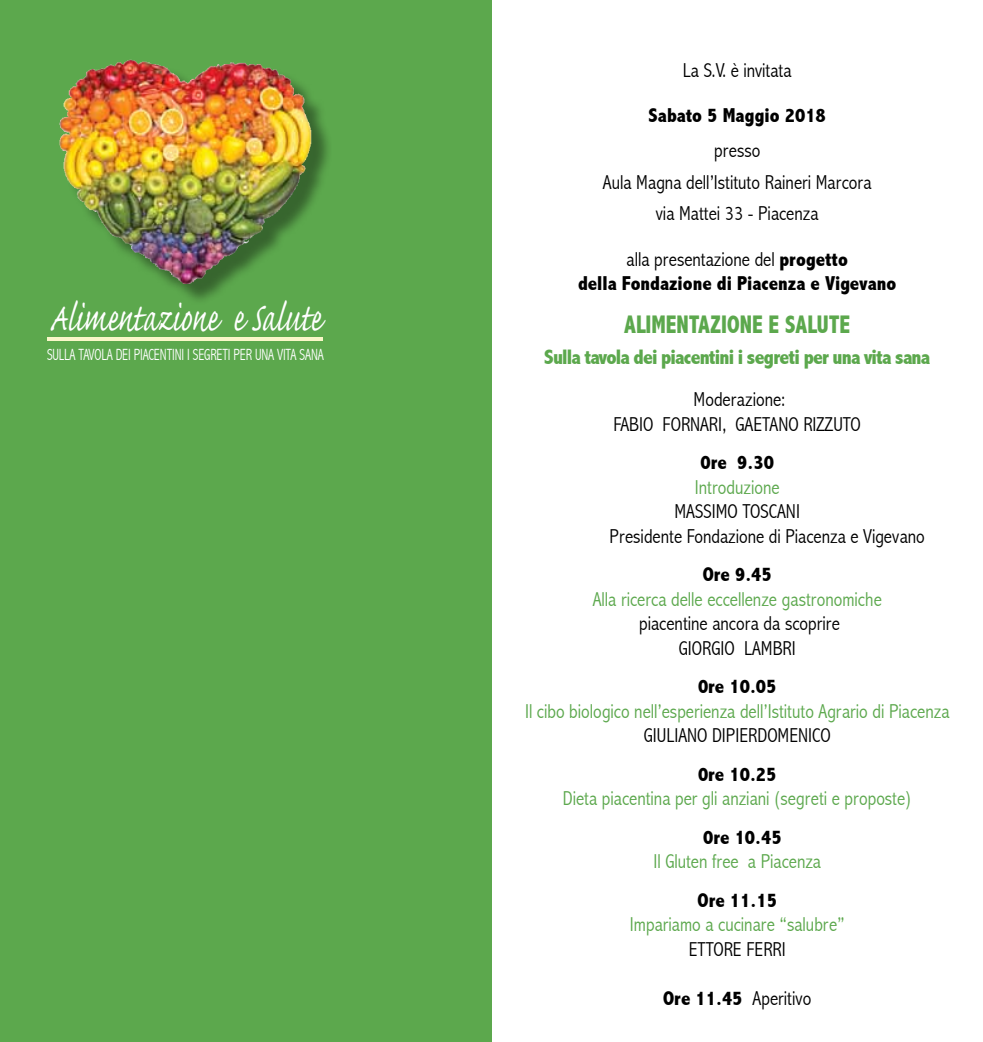
<style>
.page{position:relative;width:983px;height:1042px;background:#fff}
.page>*{position:absolute;margin:0;border:0;box-sizing:border-box;transform-origin:0 0}
.t1{font:50.23px "Caflisch Script Web";color:#fff;scale:.73 1}
.t2{font:800 condensed 25.55px "Abadi";color:#5ca84d;scale:.89 1}
.t3{font:800 condensed 21px "Abadi";letter-spacing:-.04em;color:#5ca84d}
.t4{font:300 condensed 20.12px/24.5px "Abadi";color:#000;text-align:center}
.t5{font:300 condensed 20.12px "Abadi";color:#5ca84d}
.t6{font:800 condensed 20.12px/24.5px "Abadi";color:#000;text-align:center}
.t7{font:300 condensed 16.28px "Abadi";letter-spacing:-.01em;color:#fff;scale:.85 1}
.s1{font-weight:300}
.s2{font-weight:800}
</style>
<div class="page">
<div style="left:0;top:0;width:491px;height:1042px;background:#5ca84d"></div>
<div style="left:63px;top:63px;width:269px;height:242px;background:#000;opacity:.4"></div>
<img style="left:60px;top:87px;width:123px;height:197px">
<hr style="left:48px;top:337px;width:275px;height:4px;background:#f9f7c8">
<h1 class="t1" style="left:49px;top:291px;width:374px">Alimentazione e Salute</h1>
<p class="t7" style="left:47px;top:345px;width:327px">SULLA TAVOLA DEI PIACENTINI I SEGRETI PER UNA VITA SANA</p>
<p class="t4" style="left:682px;top:58px;width:110px">La S.V. è invitata</p>
<p class="t6" style="left:648px;top:103px;width:179px">Sabato 5 Maggio 2018</p>
<p class="t4" style="left:602px;top:135px;width:270px;line-height:31.5px">presso<br>Aula Magna dell’Istituto Raineri Marcora via Mattei 33 - Piacenza</p>
<p class="t6" style="left:578px;top:247px;width:320px"><span class="s1">alla presentazione del</span> progetto<br>della Fondazione di Piacenza e Vigevano</p>
<p class="t2" style="left:624px;top:309px;width:255px">ALIMENTAZIONE E SALUTE</p>
<p class="t3" style="left:544px;top:345px;width:387px">Sulla tavola dei piacentini i segreti per una vita sana</p>
<p class="t4" style="left:613px;top:387px;width:249px">Moderazione:<br>FABIO FORNARI, GAETANO RIZZUTO</p>
<p class="t6" style="left:700px;top:450px;width:75px">0re 9.30</p>
<p class="t5" style="left:694px;top:475px;width:86px">Introduzione</p>
<p class="t4" style="left:609px;top:499px;width:317px;text-align:left;text-indent:65px">MASSIMO TOSCANI<br>Presidente Fondazione di Piacenza e Vigevano</p>
<p class="t6" style="left:702px;top:562px;width:71px">Ore 9.45</p>
<p class="t5" style="left:592px;top:587px;width:290px">Alla ricerca delle eccellenze gastronomiche</p>
<p class="t4" style="left:639px;top:611px;width:202px">piacentine ancora da scoprire<br>GIORGIO LAMBRI</p>
<p class="t6" style="left:697px;top:674px;width:80px">0re 10.05</p>
<p class="t5" style="left:525px;top:699px;width:426px">Il cibo biologico nell’esperienza dell’Istituto Agrario di Piacenza</p>
<p class="t4" style="left:643px;top:723px;width:188px">GIULIANO DIPIERDOMENICO</p>
<p class="t6" style="left:697px;top:761px;width:80px">0re 10.25</p>
<p class="t5" style="left:562px;top:786px;width:350px">Dieta piacentina per gli anziani (segreti e proposte)</p>
<p class="t6" style="left:703px;top:824px;width:80px">0re 10.45</p>
<p class="t5" style="left:653px;top:849px;width:169px">Il Gluten free a Piacenza</p>
<p class="t6" style="left:697px;top:887px;width:81px">Ore 11.15</p>
<p class="t5" style="left:629px;top:912px;width:216px">Impariamo a cucinare “salubre”</p>
<p class="t4" style="left:688px;top:936px;width:99px">ETTORE FERRI</p>
<p class="t4" style="left:663px;top:985px;width:150px"><span class="s2">Ore 11.45</span> Aperitivo</p>
</div>
